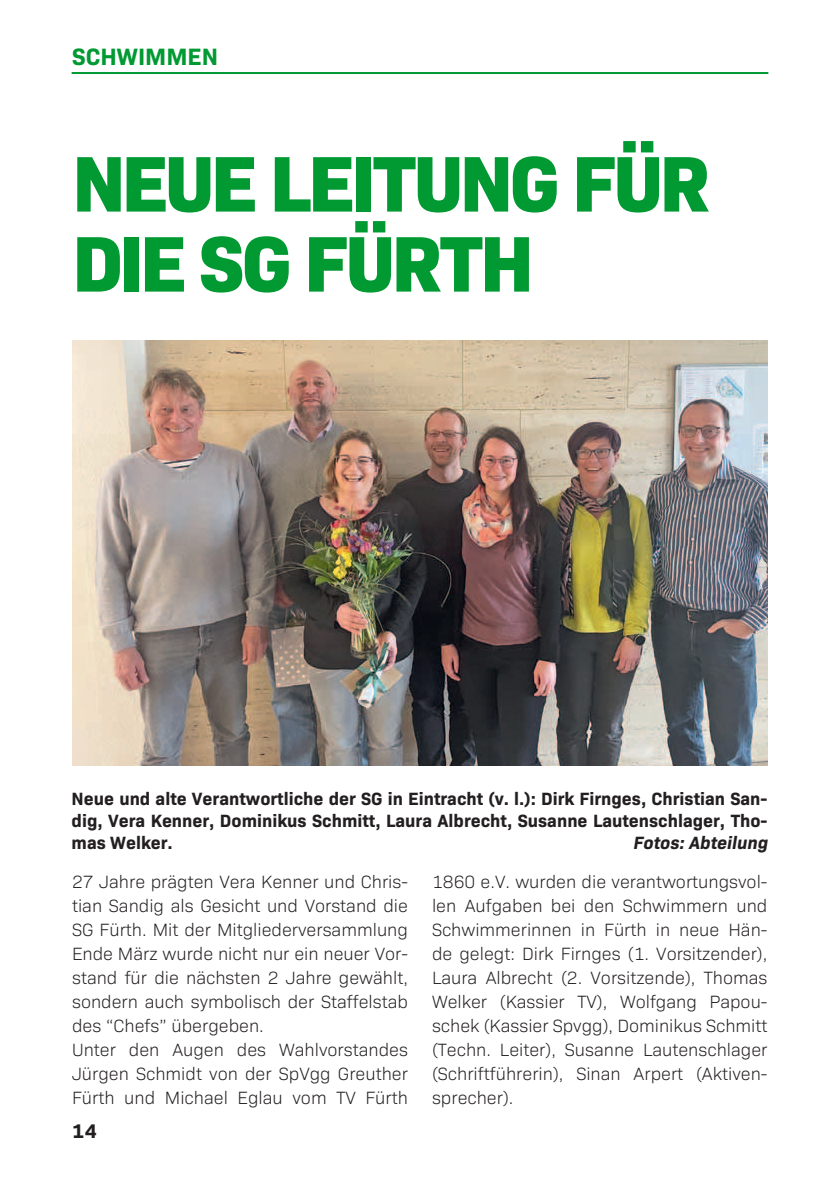
<style>
.page{position:relative;width:840px;height:1191px;background:#fff}
.page>*{position:absolute;margin:0;border:0;box-sizing:border-box;transform-origin:0 0}
.t1{font:800 80px/80px "Bio Sans";letter-spacing:-.05em;color:#009932}
.t2{font:700 24px "Bio Sans";color:#009932}
.t3{font:700 20px "Bio Sans";color:#231f20}
.t4{font:300 18px/24px "Bio Sans";color:#231f20}
.t5{font:700 18px/22px "Bio Sans";color:#231f20;text-align:justify}
.t6{font:italic 700 18px "Bio Sans";color:#231f20}
</style>
<div class="page">
<img style="left:72px;top:340px;width:695px;height:425px">
<hr style="left:72px;top:72px;width:696px;height:2px;background:#009932">
<h2 class="t2" style="left:72px;top:38px;width:144px">Schwimmen</h2>
<h1 class="t1" style="left:72px;top:137px;width:639px">NEUE LEITUNG FÜR<br>DIE SG FÜRTH</h1>
<p class="t5" style="left:72px;top:786px;width:697px">Neue und alte Verantwortliche der SG in Eintracht (v. l.): Dirk Firnges, Christian San&shy;dig, Vera Kenner, Dominikus Schmitt, Laura Albrecht, Susanne Lautenschlager, Tho&shy;mas Welker.</p>
<p class="t6" style="left:632px;top:829px;width:140px">Fotos:Abteilung</p>
<p class="t4" style="left:72px;top:868px;width:337px">27 Jahre prägten Vera Kenner und Chris&shy;tian Sandig als Gesicht und Vorstand die SG Fürth. Mit der Mitgliederversammlung Ende März wurde nicht nur ein neuer Vor&shy;stand für die nächsten 2 Jahre gewählt, sondern auch symbolisch der Staffelstab des “Chefs” übergeben.<br>Unter den Augen des Wahlvorstandes Jürgen Schmidt von der SpVgg Greuther Fürth und Michael Eglau vom TV Fürth</p>
<p class="t3" style="left:72px;top:1116px;width:26px">14</p>
<p class="t4" style="left:432px;top:868px;width:337px;text-align:justify">1860 e.V. wurden die verantwortungsvol&shy;len Aufgaben bei den Schwimmern und Schwimmerinnen in Fürth in neue Hän&shy;de gelegt: Dirk Firnges (1. Vorsitzender), Laura Albrecht (2. Vorsitzende), Thomas Welker (Kassier TV), Wolfgang Papou&shy;schek (Kassier Spvgg), Dominikus Schmitt (Techn. Leiter), Susanne Lautenschlager (Schriftführerin), Sinan Arpert (Aktiven&shy;sprecher).</p>
</div>
